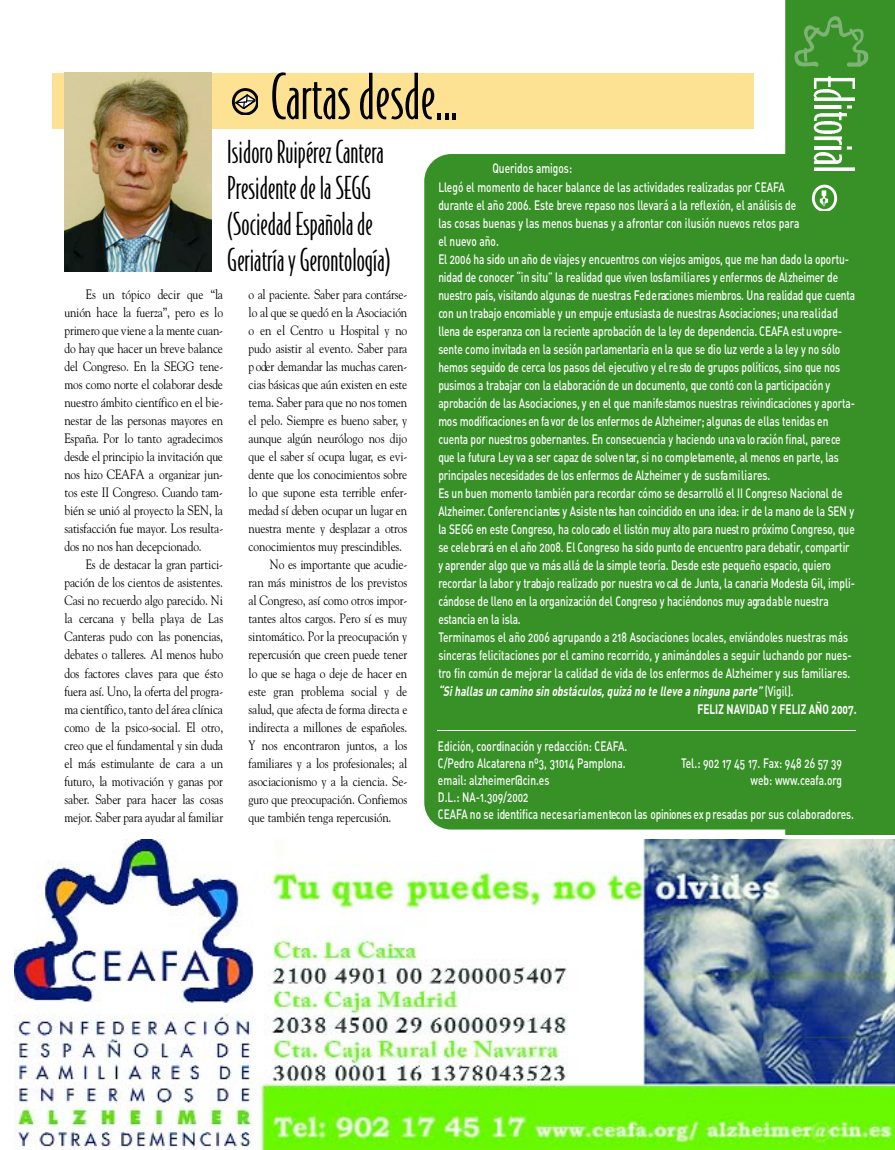
<style>
.page{position:relative;width:895px;height:1150px;background:#fff}
.page>*{position:absolute;margin:0;border:0;box-sizing:border-box;transform-origin:0 0}
.t1{font:60px "Bodega Sans";color:#000}
.t2{font:30px/36px "Bodega Sans";color:#000}
.t3{font:13.5px/18px "DIN Medium Alternate";color:#fff;scale:.75 1}
.t4{font:13.5px/18px "Goudy";color:#000;text-align:justify;scale:.85 1}
.t5{font:italic 13.5px/18px "DIN Bold Alternate";color:#fff;scale:.75 1}
.s1{font-family:"DIN Medium Alternate";font-style:normal}
.s2{font-style:normal}
</style>
<div class="page">
<div style="left:424px;top:154px;width:361px;height:675px;background:#379127"></div>
<div style="left:785px;top:0;width:109px;height:374px;background:#379127"></div>
<img style="left:792px;top:15px;width:77px;height:52px">
<img style="left:802px;top:76px;width:52px;height:24px">
<img style="left:802px;top:105px;width:49px;height:3px">
<img style="left:802px;top:112px;width:44px;height:8px">
<img style="left:802px;top:122px;width:39px;height:11px">
<img style="left:802px;top:136px;width:39px;height:8px">
<img style="left:802px;top:146px;width:49px;height:3px">
<img style="left:802px;top:152px;width:39px;height:11px">
<img style="left:802px;top:167px;width:52px;height:3px">
<svg style="left:810px;top:185px;width:27px;height:26px"></svg>
<div style="left:52px;top:73px;width:701px;height:55px;background:#fee293"></div>
<svg style="left:232px;top:88px;width:26px;height:26px"></svg>
<img style="left:64px;top:73px;width:147px;height:198px">
<div style="left:756px;top:374px;width:138px;height:460px;background:#379127"></div>
<img style="left:14px;top:839px;width:879px;height:310px">
<hr style="left:437px;top:730px;width:418px;height:1px;background:#fff">
<h1 class="t1" style="left:270px;top:71px;width:189px">Cartas desde...</h1>
<h2 class="t2" style="left:227px;top:136px;width:165px">Isidoro Ruipérez Cantera<br>Presidente de la SEGG (Sociedad Española de<br>Geriatría y Gerontología)</h2>
<p class="t3" style="left:438px;top:160px;width:557px;text-indent:54px">Queridos amigos:<br>Llegó el momento de hacer balance de las actividades realizadas por CEAFA<br>durante el año 2006. Este breve repaso nos llevará a la reflexión, el análisis de<br>las cosas buenas y las menos buenas y a afrontar con ilusión nuevos retos para<br>el nuevo año.<br>El 2006 ha sido un año de viajes y encuentros con viejos amigos, que me han dado la oportu&shy;nidad de co n o cer “in situ” la realidad que viven los fa m il ia res y enfermos de Alzheimer de<br>n u e stro país, visitando algunas de nuestras Fe d e raciones miembros. Una realidad que cuenta con un trabajo enco m ia b le y un empuje entusiasta de nuestras Asociaciones; una re a lid a d llena de esperanza con la re c ie n te aprobación de la ley de dependencia. CEAFA est u vo pre-<br>s e n te como invitada en la sesión parlamentaria en la que se dio luz ve rde a la ley y no sólo hemos seguido de ce rca los pasos del ejecutivo y el re sto de grupos políticos, sino que nos pusimos a trabajar con la elaboración de un documento, que contó con la participación y<br>a p robación de las Asociaciones, y en el que manife stamos nuestras re iv in d icaciones y aporta&shy;mos modificaciones en fa vor de los enfermos de Alzheimer; algunas de ellas tenidas en<br>c u e n ta por nuest ros gobernantes. En consecuencia y haciendo una va lo ración final, pare ce que la futura Ley va a ser capaz de solve n tar, si no co m p le ta m e n te, al menos en parte, las<br>p r in c ip a les necesidades de los enfermos de Alzheimer y de sus fa m il ia re s .<br>Es un buen momento también para re co rdar cómo se desarrolló el II Congreso Nacional de<br>A lz h e im e r. Confe re n c ia n tes y Asiste n tes han coincidido en una idea: ir de la mano de la SEN y la SEGG en este Congreso, ha co lo cado el listón muy alto para nuest ro próximo Congreso, que se ce le b rará en el año 2008. El Congreso ha sido punto de encuentro para debatir, co m p a r tir y aprender algo que va más allá de la simple teoría. Desde este pequeño espacio, quiero<br>re co rdar la labor y trabajo realizado por nuestra vo cal de Junta, la canaria Modesta Gil, impli&shy;cándose de lleno en la organización del Congreso y haciéndonos muy agra d a b le nuestra<br>e stancia en la isla.<br>Terminamos el año 2006 agrupando a 218 Asociaciones locales, enviándoles nuestras más sinceras felicitaciones por el camino recorrido, y animándoles a seguir luchando por nues&shy;tro fin común de mejorar la calidad de vida de los enfermos de Alzheimer y sus familiares.</p>
<p class="t5" style="left:697px;top:682px;width:214px;text-indent:-259px">“Sihallas un camino sin obstáculos,quizá no te lleve a ninguna parte” <span class="s1">( V i g i l ) .<br></span><span class="s2">FELIZ NAVIDAD Y FELIZ AÑO 2007.</span></p>
<p class="t3" style="left:438px;top:738px;width:254px;line-height:17px">Edición, coordinación y redacción: CEAFA.<br>C/Pedro Alcatarena nº3, 31014 Pamplona.</p>
<p class="t4" style="left:64px;top:286px;width:188px;text-indent:21px">Es un tópico decir que “la unión hace la fuerza”, pero es lo primero que viene a la mente cuan&shy;do hay que hacer un breve balance del Congreso. En la SEGG tene&shy;mos como norte el colaborar desde nuestro ámbito científico en el bie&shy;nestar de las personas mayores en España. Por lo tanto a g ra d e c im o s desde el principio la invitación que nos hizo CEAFA a organizar jun&shy;tos este II Congreso. Cuando tam&shy;bién se unió al proyecto la SEN, la satisfacción fue mayor. Los resulta&shy;dos no nos han decepcionado.</p>
<p class="t4" style="left:64px;top:556px;width:188px;text-indent:21px">Es de destacar la gran partici&shy;pación de los cientos de asistentes.<br>Casi no recuerdo algo parecido. Ni la cercana y bella playa de Las Canteras pudo con las ponencias, debates o talleres. Al menos hubo dos factores claves para que ésto fuera así. Uno, la oferta del progra&shy;ma científico, tanto del área clínica como de la psico-social. El otro, creo que el fundamental y sin duda el más estimulante de cara a un futuro, la motivación y ganas por sa b e r. Saber para hacer las cosas m e jo r. Saber para ayudar al familiar</p>
<p class="t4" style="left:248px;top:286px;width:188px">o al paciente. Saber para contárse-</p>
<p class="t4" style="left:248px;top:304px;width:188px">lo al que se quedó en la Asociación</p>
<p class="t4" style="left:248px;top:322px;width:188px">o en el Centro u Hospital y no</p>
<p class="t4" style="left:248px;top:340px;width:188px">pudo asistir al evento. Saber para</p>
<p class="t4" style="left:248px;top:358px;width:188px">p oder demandar las muchas caren-</p>
<p class="t4" style="left:248px;top:376px;width:188px">cias básicas que aún existen en este</p>
<p class="t4" style="left:248px;top:394px;width:188px">tema. Saber para que no nos tomen</p>
<p class="t4" style="left:248px;top:412px;width:188px">el pelo. Siempre es bueno saber, y</p>
<p class="t4" style="left:248px;top:430px;width:188px">aunque algún neurólogo nos dijo</p>
<p class="t4" style="left:248px;top:448px;width:188px">que el saber sí ocupa lugar, es evi-</p>
<p class="t4" style="left:248px;top:466px;width:188px">dente que los conocimientos sobre</p>
<p class="t4" style="left:248px;top:484px;width:188px">lo que supone esta terrible enfer-</p>
<p class="t4" style="left:248px;top:502px;width:188px">medad sí deben ocupar un lugar en</p>
<p class="t4" style="left:248px;top:520px;width:188px">nuestra mente y desplazar a otros</p>
<p class="t4" style="left:248px;top:538px;width:182px">conocimientos muy prescindibles.</p>
<p class="t4" style="left:270px;top:556px;width:163px">No es importante que acudie-</p>
<p class="t4" style="left:248px;top:574px;width:188px">ran más ministros de los previstos</p>
<p class="t4" style="left:248px;top:592px;width:188px">al Congreso, así como otros impor-</p>
<p class="t4" style="left:248px;top:610px;width:188px">tantes altos cargos. Pero sí es muy</p>
<p class="t4" style="left:248px;top:628px;width:188px">sintomático. Por la preocupación y</p>
<p class="t4" style="left:248px;top:646px;width:188px">repercusión que creen puede tener</p>
<p class="t4" style="left:248px;top:664px;width:188px">lo que se haga o deje de hacer en</p>
<p class="t4" style="left:248px;top:682px;width:188px">este gran problema social y de</p>
<p class="t4" style="left:248px;top:700px;width:188px">salud, que afecta de forma directa e</p>
<p class="t4" style="left:248px;top:718px;width:188px">indirecta a millones de españoles.</p>
<p class="t4" style="left:248px;top:736px;width:188px">Y nos encontraron juntos, a los</p>
<p class="t4" style="left:248px;top:754px;width:188px">familiares y a los profesionales; al</p>
<p class="t4" style="left:248px;top:772px;width:188px">asociacionismo y a la ciencia. Se-</p>
<p class="t4" style="left:248px;top:790px;width:188px">guro que preocupación. Confiemos</p>
<p class="t4" style="left:248px;top:808px;width:170px">que también tenga repercusión.</p>
<p class="t3" style="left:681px;top:754px;width:216px">Tel.: 902 17 45 17. Fax: 948 26 57 39</p>
<p class="t3" style="left:438px;top:771px;width:150px">email: alzheimer@cin.es</p>
<p class="t3" style="left:750px;top:771px;width:123px">web: www.ceafa.org</p>
<p class="t3" style="left:438px;top:789px;width:556px;line-height:17.2px">D.L.: NA-1.309/2002<br>C E A FA no se identifica nece s a r ia m e n te con las opiniones ex p resadas por sus co la b o ra d o re s .</p>
</div>
